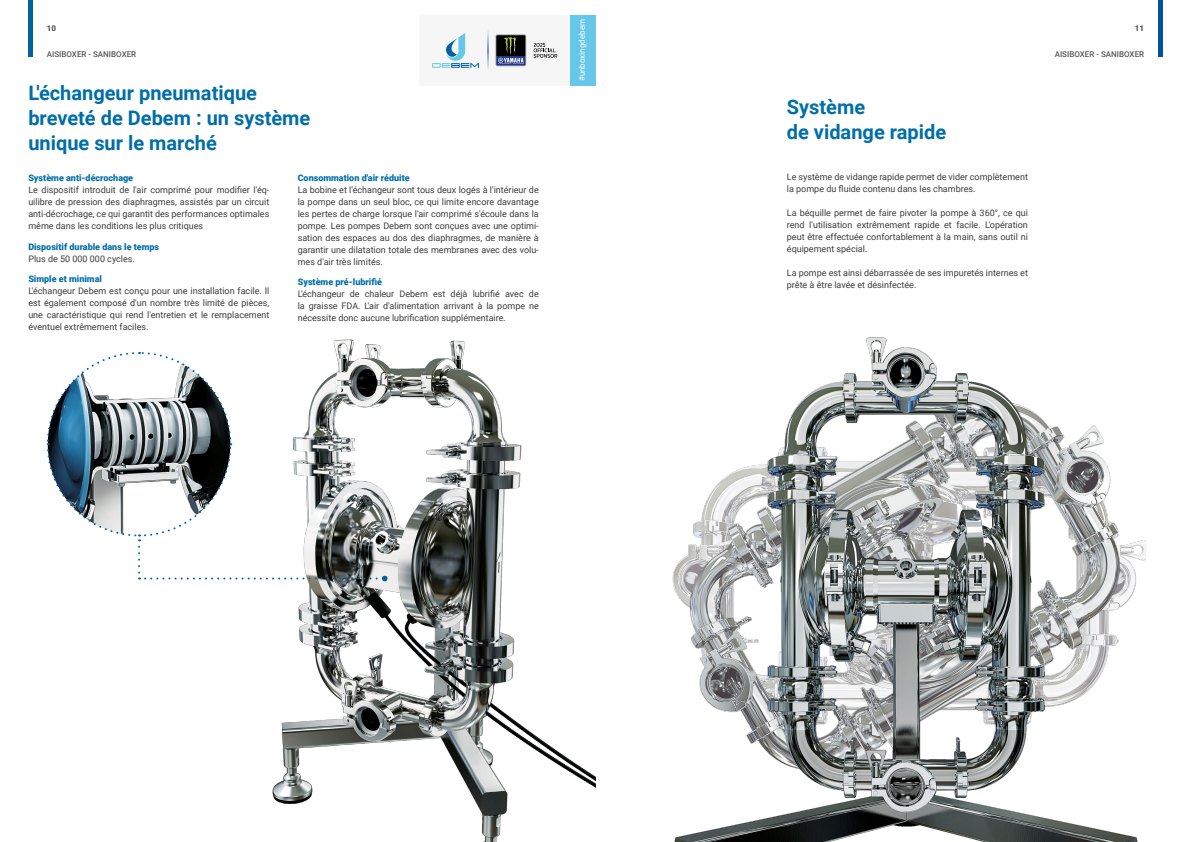
<style>
.page{position:relative;width:1191px;height:842px;background:#fff}
.page>*{position:absolute;margin:0;border:0;box-sizing:border-box;transform-origin:0 0}
.t1{font:700 20px/25px "Roboto";color:#006ea8}
.t2{font:9px/12px "Roboto";color:#3c3c3b;text-align:justify}
.t3{font:900 9px "Roboto";color:#006ea8}
.t4{font:500 8px "Roboto";color:#575756}
.t5{font:8px "Roboto";color:#fff}
.t6{font:900 8px "Roboto";color:#575756}
</style>
<div class="page">
<div style="left:28px;top:0;width:5px;height:57px;background:#00629e"></div>
<div style="left:569px;top:15px;width:26px;height:71px;background:#67c7e9"></div>
<div style="left:419px;top:15px;width:150px;height:71px;background:#f6f6f6"></div>
<svg style="left:432px;top:33px;width:47px;height:35px"></svg>
<svg style="left:495px;top:34px;width:31px;height:32px"></svg>
<img style="left:503px;top:37px;width:8px;height:16px">
<svg style="left:487px;top:32px;width:1px;height:37px"></svg>
<svg style="left:533px;top:43px;width:24px;height:15px"></svg>
<img style="left:272px;top:339px;width:324px;height:503px">
<img style="left:672px;top:337px;width:474px;height:505px">
<div style="left:1157px;top:0;width:5px;height:57px;background:#00529c"></div>
<svg style="left:138px;top:547px;width:249px;height:34px"></svg>
<svg style="left:46px;top:352px;width:186px;height:189px"></svg>
<p class="t6" style="left:47px;top:22px;width:11px">10</p>
<p class="t5" style="left:576px;top:81px;width:64px;rotate:-90deg">#unboxingdebem</p>
<p class="t4" style="left:47px;top:48px;width:91px">AISIBOXER - SANIBOXER</p>
<h1 class="t1" style="left:28px;top:80px;width:283px">L'échangeur pneumatique breveté de Debem : un système unique sur le marché</h1>
<p class="t3" style="left:28px;top:171px;width:106px">Système anti-décrochage</p>
<p class="t2" style="left:28px;top:183px;width:242px">Le dispositif introduit de l'air comprimé pour modifier l'éq&shy;uilibre de pression des diaphragmes, assistés par un circuit anti-décrochage, ce qui garantit des performances optimales même dans les conditions les plus critiques</p>
<p class="t3" style="left:28px;top:240px;width:132px">Dispositif durable dans le temps</p>
<p class="t2" style="left:28px;top:252px;width:108px">Plus de 50 000 000 cycles.</p>
<p class="t3" style="left:298px;top:275px;width:86px">Système pré-lubrifié</p>
<p class="t2" style="left:298px;top:287px;width:242px">L'échangeur de chaleur Debem est déjà lubrifié avec de la graisse FDA. L'air d'alimentation arrivant à la pompe ne nécessite donc aucune lubrification supplémentaire.</p>
<p class="t3" style="left:298px;top:171px;width:113px">Consommation d'air réduite</p>
<p class="t2" style="left:298px;top:183px;width:242px">La bobine et l'échangeur sont tous deux logés à l'intérieur de la pompe dans un seul bloc, ce qui limite encore davantage les pertes de charge lorsque l'air comprimé s'écoule dans la pompe. Les pompes Debem sont conçues avec une optimi&shy;sation des espaces au dos des diaphragmes, de manière à garantir une dilatation totale des membranes avec des volu&shy;mes d'air très limités.</p>
<p class="t3" style="left:28px;top:272px;width:75px">Simple et minimal</p>
<p class="t2" style="left:28px;top:284px;width:242px">L'échangeur Debem est conçu pour une installation facile. Il est également composé d'un nombre très limité de pièces, une caractéristique qui rend l'entretien et le remplacement éventuel extrêmement faciles.</p>
<h1 class="t1" style="left:787px;top:93px;width:161px">Système<br>de vidange rapide</h1>
<p class="t2" style="left:787px;top:170px;width:242px">Le système de vidange rapide permet de vider complètement la pompe du fluide contenu dans les chambres.</p>
<p class="t2" style="left:787px;top:206px;width:242px">La béquille permet de faire pivoter la pompe à 360°, ce qui rend l'utilisation extrêmement rapide et facile. L'opération peut être effectuée confortablement à la main, sans outil ni équipement spécial.</p>
<p class="t2" style="left:787px;top:266px;width:242px">La pompe est ainsi débarrassée de ses impuretés internes et prête à être lavée et désinfectée.</p>
<p class="t6" style="left:1135px;top:22px;width:11px">11</p>
<p class="t4" style="left:1054px;top:48px;width:91px">AISIBOXER - SANIBOXER</p>
</div>
